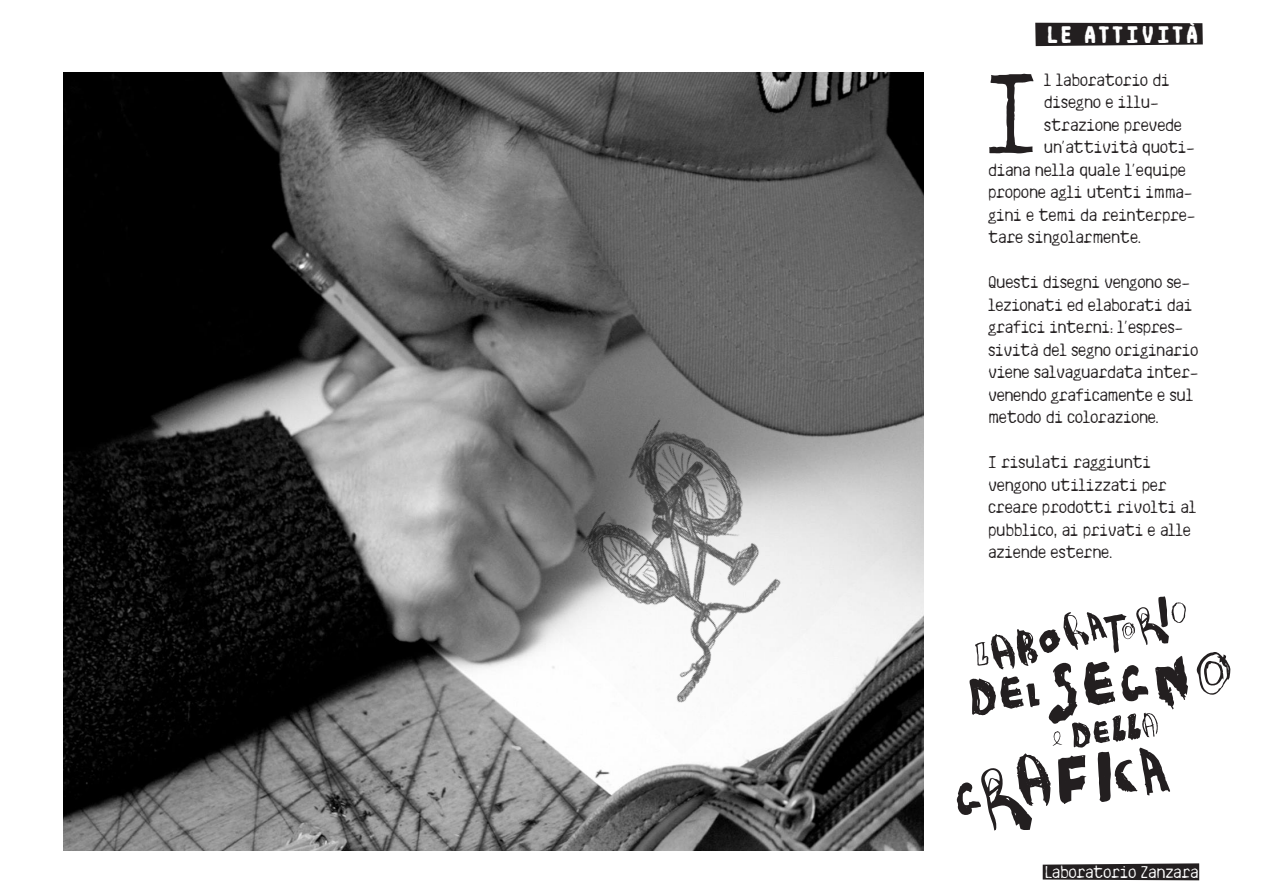
<style>
.page{position:relative;width:1263px;height:893px;background:#fff}
.page>*{position:absolute;margin:0;border:0;box-sizing:border-box;transform-origin:0 0}
.t1{font:300 99px "Zecimamono";color:#231f20}
.t2{font:700 21px "Zecimamono";letter-spacing:.14em;color:#fff}
.t3{font:300 15px/22.5px "Zecimamono";letter-spacing:.005em;color:#231f20}
.t4{font:300 15px "Zecimamono";color:#fff}
</style>
<div class="page">
<svg style="left:1043px;top:863px;width:156px;height:17px;background:#312d2e"></svg>
<svg style="left:1035px;top:23px;width:168px;height:23px;background:#2b2728"></svg>
<img style="left:64px;top:72px;width:859px;height:779px">
<img style="left:436px;top:300px;width:455px;height:455px">
<svg style="left:1196px;top:652px;width:35px;height:43px"></svg>
<svg style="left:956px;top:596px;width:232px;height:235px"></svg>
<h2 class="t2" style="left:1048px;top:23px;width:153px">LE ATTIVITÀ</h2>
<h1 class="t1" style="left:989px;top:60px;width:57px">I</h1>
<p class="t3" style="left:1045px;top:69px;width:127px">l laboratorio di</p>
<p class="t3" style="left:1045px;top:91px;width:116px">disegno e illu-</p>
<p class="t3" style="left:1045px;top:114px;width:139px">strazione prevede</p>
<p class="t3" style="left:1045px;top:136px;width:152px">un'attività quoti-</p>
<p class="t3" style="left:989px;top:159px;width:199px">diana nella quale l'equipe</p>
<p class="t3" style="left:989px;top:181px;width:206px">propone agli utenti imma-</p>
<p class="t3" style="left:989px;top:204px;width:209px">gini e temi da reinterpre-</p>
<p class="t3" style="left:989px;top:226px;width:154px">tare singolarmente.</p>
<p class="t3" style="left:989px;top:271px;width:212px">Questi disegni vengono se&shy;lezionati ed elaborati dai grafici interni: l'espres&shy;sività del segno originario viene salvaguardata inter&shy;venendo graficamente e sul metodo di colorazione.</p>
<p class="t3" style="left:989px;top:451px;width:209px">I risulati raggiunti vengono utilizzati per creare prodotti rivolti al pubblico, ai privati e alle aziende esterne.</p>
<p class="t4" style="left:1046px;top:863px;width:155px">Laboratorio Zanzara</p>
</div>
